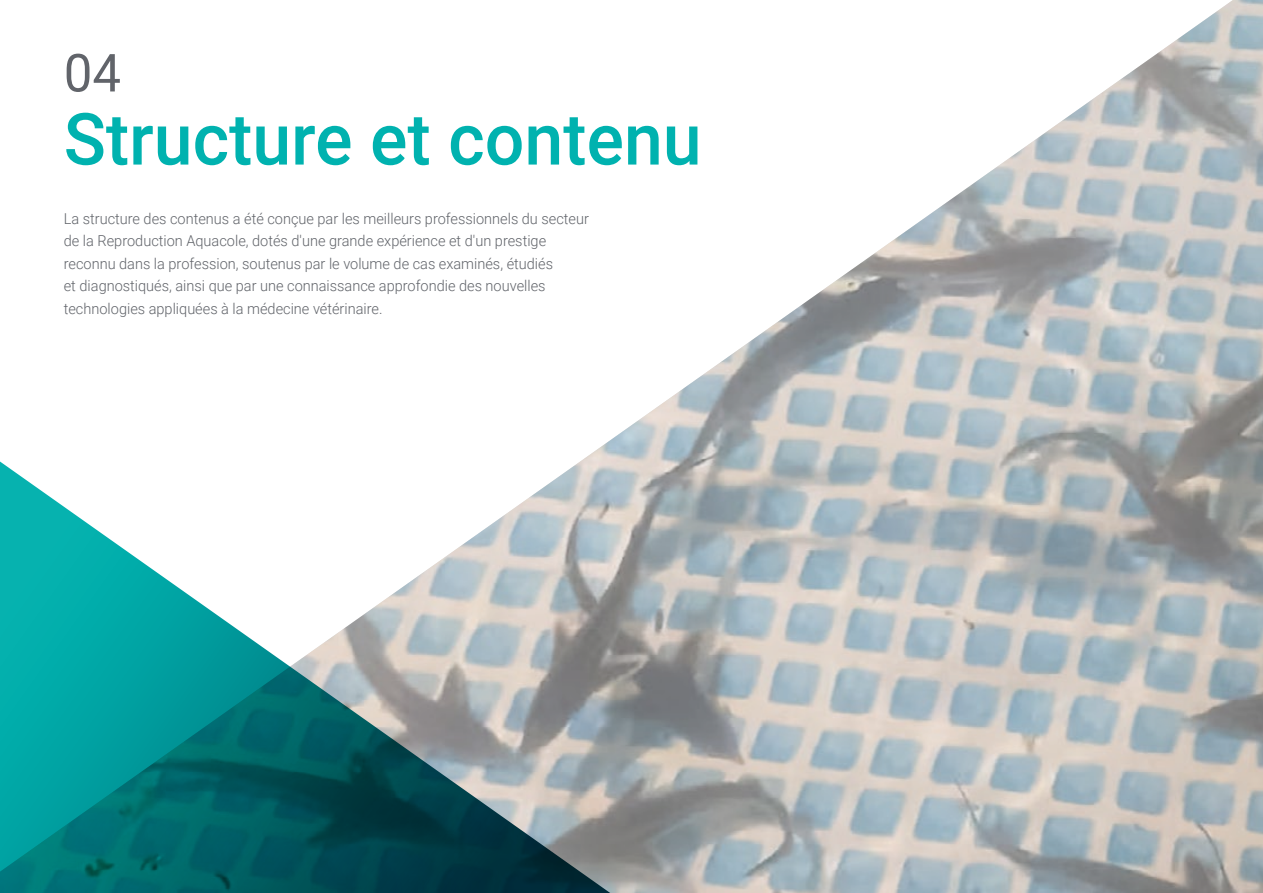
<style>
.page{position:relative;width:1263px;height:893px;background:#fff}
.page>*{position:absolute;margin:0;border:0;box-sizing:border-box;transform-origin:0 0}
.t1{font:500 72px "Roboto";color:#00b2af}
.t2{font:52.5px "Roboto";color:#61646a}
.t3{font:300 15px/22.5px "Roboto";color:#61646a}
</style>
<div class="page">
<img style="left:602px;top:0;width:661px;height:893px">
<svg style="left:0;top:446px;width:640px;height:447px"></svg>
<h2 class="t2" style="left:64px;top:36px;width:59px">04</h2>
<h1 class="t1" style="left:64px;top:89px;width:639px">Structure et contenu</h1>
<p class="t3" style="left:64px;top:207px;width:527px">La structure des contenus a été conçue par les meilleurs professionnels du secteur de la Reproduction Aquacole, dotés d'une grande expérience et d'un prestige reconnu dans la profession, soutenus par le volume de cas examinés, étudiés<br>et diagnostiqués, ainsi que par une connaissance approfondie des nouvelles technologies appliquées à la médecine vétérinaire.</p>
</div>
